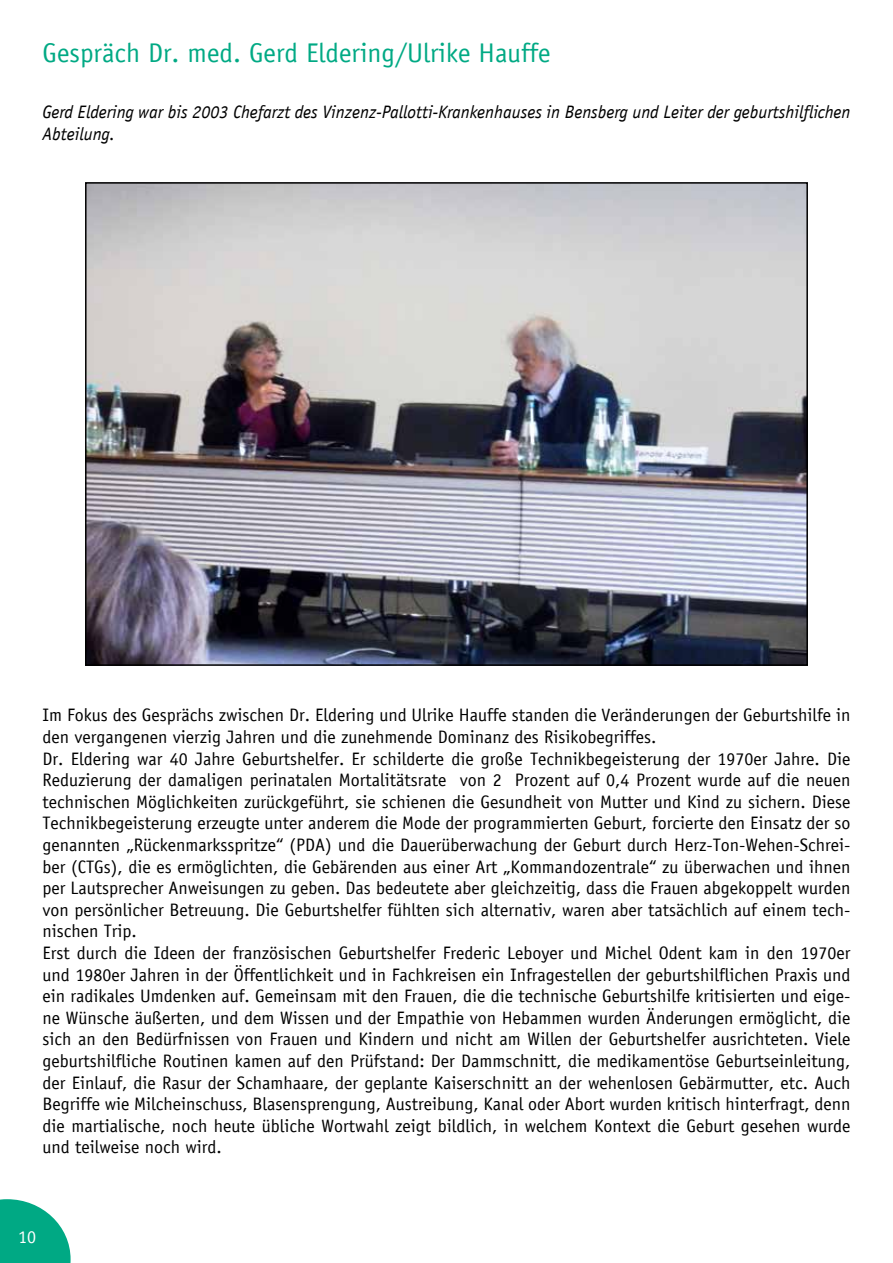
<style>
.page{position:relative;width:893px;height:1263px;background:#fff}
.page>*{position:absolute;margin:0;border:0;box-sizing:border-box;transform-origin:0 0}
.t1{font:27px "Officina Sans";color:#00a984}
.t2{font:18px/21.6px "Officina Sans";color:#000}
.t3{font:italic 18px/21.6px "Officina Sans LT";color:#000}
.t4{font:18px "Officina Sans";color:#fff}
</style>
<div class="page">
<svg style="left:0;top:1199px;width:71px;height:64px"></svg>
<img style="left:87px;top:184px;width:719px;height:480px">
<h1 class="t1" style="left:43px;top:42px;width:510px">Gespräch Dr. med. Gerd Eldering/Ulrike Hauffe</h1>
<p class="t3" style="left:43px;top:101px;width:809px">Gerd Eldering war bis 2003 Chefarzt des Vinzenz--Pallotti--Krankenhauses in Bensberg und Leiter der geburtshilflichen<br>Abteilung.</p>
<p class="t2" style="left:43px;top:705px;width:809px">Im Fokus des Gesprächs zwischen Dr. Eldering und Ulrike Hauffe standen die Veränderungen der Geburtshilfe in den vergangenen vierzig Jahren und die zunehmende Dominanz des Risikobegriffes.<br>Dr. Eldering war 40 Jahre Geburtshelfer. Er schilderte die große Technikbegeisterung der 1970er Jahre. Die Reduzierung der damaligen perinatalen Mortalitätsrate von 2 Prozent auf 0,4 Prozent wurde auf die neuen technischen Möglichkeiten zurückgeführt, sie schienen die Gesundheit von Mutter und Kind zu sichern. Diese Technikbegeisterung erzeugte unter anderem die Mode der programmierten Geburt, forcierte den Einsatz der so genannten „Rückenmarksspritze“ (PDA) und die Dauerüberwachung der Geburt durch Herz--Ton--Wehen--Schrei-- ber (CTGs), die es ermöglichten, die Gebärenden aus einer Art „Kommandozentrale“ zu überwachen und ihnen per Lautsprecher Anweisungen zu geben. Das bedeutete aber gleichzeitig, dass die Frauen abgekoppelt wurden von persönlicher Betreuung. Die Geburtshelfer fühlten sich alternativ, waren aber tatsächlich auf einem tech-- nischen Trip.<br>Erst durch die Ideen der französischen Geburtshelfer Frederic Leboyer und Michel Odent kam in den 1970er und 1980er Jahren in der Öffentlichkeit und in Fachkreisen ein Infragestellen der geburtshilflichen Praxis und ein radikales Umdenken auf. Gemeinsam mit den Frauen, die die technische Geburtshilfe kritisierten und eige-- ne Wünsche äußerten, und dem Wissen und der Empathie von Hebammen wurden Änderungen ermöglicht, die sich an den Bedürfnissen von Frauen und Kindern und nicht am Willen der Geburtshelfer ausrichteten. Viele geburtshilfliche Routinen kamen auf den Prüfstand: Der Dammschnitt, die medikamentöse Geburtseinleitung, der Einlauf, die Rasur der Schamhaare, der geplante Kaiserschnitt an der wehenlosen Gebärmutter, etc. Auch Begriffe wie Milcheinschuss, Blasensprengung, Austreibung, Kanal oder Abort wurden kritisch hinterfragt, denn die martialische, noch heute übliche Wortwahl zeigt bildlich, in welchem Kontext die Geburt gesehen wurde und teilweise noch wird.</p>
<p class="t4" style="left:18px;top:1229px;width:19px">10</p>
</div>
